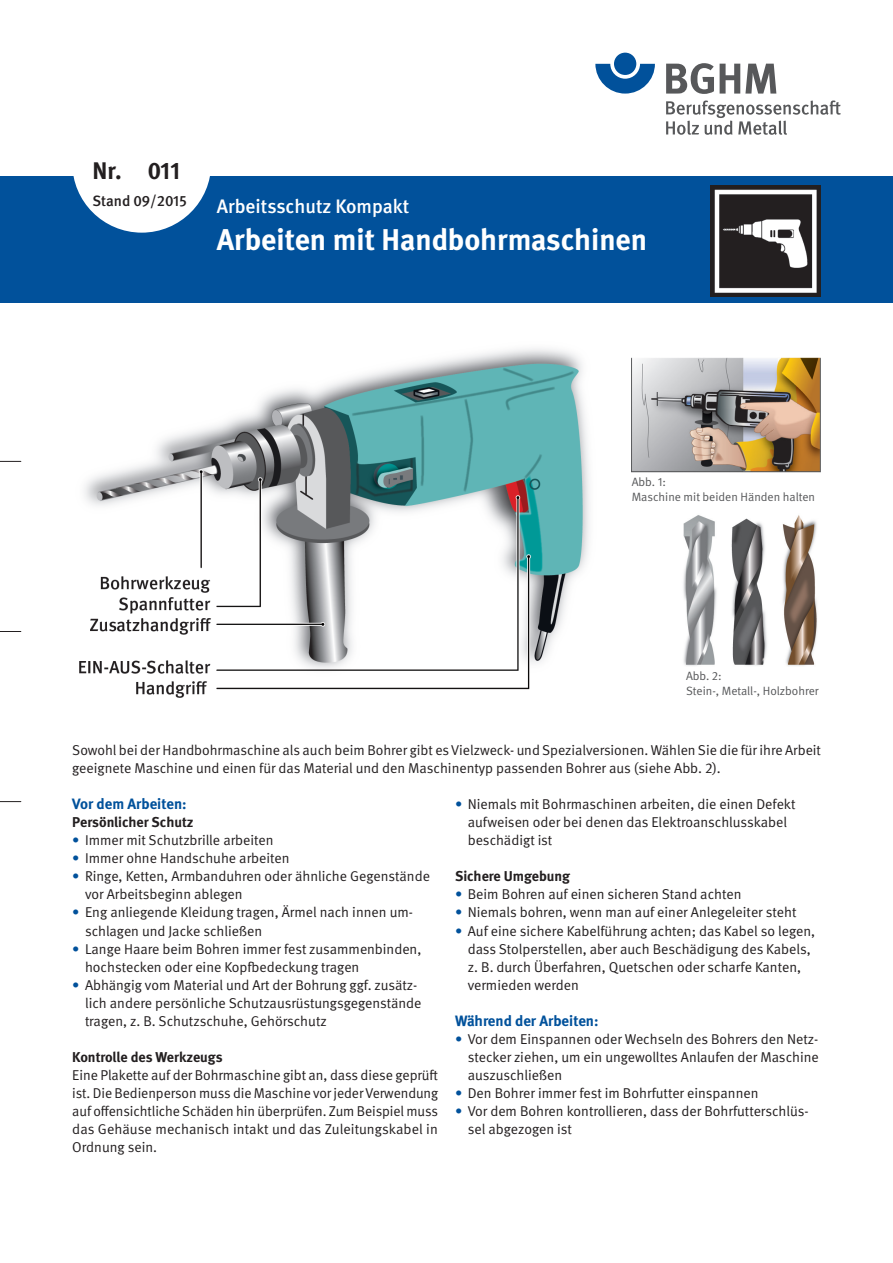
<style>
.page{position:relative;width:893px;height:1263px;background:#fff}
.page>*{position:absolute;margin:0;border:0;box-sizing:border-box;transform-origin:0 0}
.t1{font:700 30px "DGUV Meta";color:#fff}
.t2{font:700 24px "DGUV Meta";color:#231f20}
.t3{font:500 19.5px "DGUV Meta";color:#fff}
.t4{font:700 15px "DGUV Meta";color:#01519b}
.t5{font:500 15px "DGUV Meta";color:#231f20}
.t6{font:14.25px/18px "DGUV Meta";color:#231f20}
.t7{font:700 14.25px "DGUV Meta";color:#231f20}
.t8{font:12px/15px "DGUV Meta";color:#57585a}
.s1{color:#01519b}
</style>
<div class="page">
<svg style="left:666px;top:100px;width:175px;height:35px"></svg>
<svg style="left:666px;top:63px;width:48px;height:31px"></svg>
<svg style="left:720px;top:64px;width:56px;height:30px"></svg>
<svg style="left:595px;top:64px;width:60px;height:30px"></svg>
<div style="left:614px;top:53px;width:22px;height:22px;background:#01519b;border-radius:50%"></div>
<div style="left:0;top:176px;width:893px;height:127px;background:#01519b"></div>
<div style="left:72px;top:94px;width:139px;height:139px;background:#fff;border-radius:50%"></div>
<svg style="left:0;top:461px;width:21px;height:1px"></svg>
<svg style="left:0;top:631px;width:21px;height:1px"></svg>
<svg style="left:0;top:801px;width:21px;height:1px"></svg>
<img style="left:710px;top:185px;width:111px;height:111px">
<img style="left:79px;top:348px;width:510px;height:350px">
<img style="left:632px;top:358px;width:189px;height:115px">
<img style="left:683px;top:515px;width:134px;height:151px">
<h2 class="t2" style="left:92px;top:156px;width:89px">Nr. 011</h2>
<p class="t5" style="left:92px;top:192px;width:96px">Stand 09/2015</p>
<h3 class="t3" style="left:217px;top:195px;width:194px">Arbeitsschutz Kompakt</h3>
<h1 class="t1" style="left:217px;top:222px;width:432px">Arbeiten mit Handbohrmaschinen</h1>
<p class="t8" style="left:632px;top:475px;width:185px">Abb. 1:<br>Maschine mit beiden Händen halten</p>
<p class="t8" style="left:686px;top:668px;width:134px">Abb. 2:<br>Stein-, Metall-, Holzbohrer</p>
<p class="t6" style="left:72px;top:741px;width:750px">Sowohl bei der Handbohrmaschine als auch beim Bohrer gibt es Vielzweck- und Spezialversionen. Wählen Sie die für ihre Arbeit geeignete Maschine und einen für das Material und den Maschinentyp passenden Bohrer aus (siehe Abb. 2).</p>
<p class="t4" style="left:72px;top:795px;width:116px">Vor dem Arbeiten:</p>
<p class="t7" style="left:72px;top:814px;width:123px">Persönlicher Schutz</p>
<p class="t6" style="left:72px;top:831px;width:203px"><span class="s1">•</span> Immer mit Schutzbrille arbeiten</p>
<p class="t6" style="left:72px;top:850px;width:219px"><span class="s1">•</span> Immer ohne Handschuhe arbeiten</p>
<p class="t6" style="left:85px;top:868px;width:346px;text-indent:-13px"><span class="s1">•</span> Ringe, Ketten, Armbanduhren oder ähnliche Gegenstände vor Arbeitsbeginn ablegen</p>
<p class="t6" style="left:85px;top:904px;width:329px;text-indent:-13px"><span class="s1">•</span> Eng anliegende Kleidung tragen, Ärmel nach innen um&shy;schlagen und Jacke schließen</p>
<p class="t6" style="left:85px;top:940px;width:338px;text-indent:-13px"><span class="s1">•</span> Lange Haare beim Bohren immer fest zusammenbinden, hochstecken oder eine Kopfbedeckung tragen</p>
<p class="t6" style="left:85px;top:976px;width:338px;text-indent:-13px"><span class="s1">•</span> Abhängig vom Material und Art der Bohrung ggf. zusätz&shy;lich andere persönliche Schutzausrüstungsgegenstände tragen, z. B. Schutzschuhe, Gehörschutz</p>
<p class="t7" style="left:72px;top:1048px;width:152px">Kontrolle des Werkzeugs</p>
<p class="t6" style="left:72px;top:1066px;width:367px;text-align:justify">Eine Plakette auf der Bohrmaschine gibt an, dass diese geprüft ist. Die Bedienperson muss die Maschine vor jeder Verwendung auf offensichtliche Schäden hin überprüfen. Zum Beispiel muss das Gehäuse mechanisch intakt und das Zuleitungskabel in Ordnung sein.</p>
<p class="t6" style="left:468px;top:795px;width:329px;text-indent:-13px"><span class="s1">•</span> Niemals mit Bohrmaschinen arbeiten, die einen Defekt aufweisen oder bei denen das Elektroanschlusskabel beschädigt ist</p>
<p class="t7" style="left:455px;top:868px;width:117px">Sichere Umgebung</p>
<p class="t6" style="left:455px;top:886px;width:288px"><span class="s1">•</span> Beim Bohren auf einen sicheren Stand achten</p>
<p class="t6" style="left:455px;top:904px;width:343px"><span class="s1">•</span> Niemals bohren, wenn man auf einer Anlegeleiter steht</p>
<p class="t6" style="left:468px;top:922px;width:349px;text-indent:-13px"><span class="s1">•</span> Auf eine sichere Kabelführung achten; das Kabel so legen, dass Stolperstellen, aber auch Beschädigung des Kabels, z. B. durch Überfahren, Quetschen oder scharfe Kanten, vermieden werden</p>
<p class="t4" style="left:455px;top:1012px;width:145px">Während der Arbeiten:</p>
<p class="t6" style="left:468px;top:1030px;width:353px;text-align:justify;text-indent:-13px"><span class="s1">•</span> Vor dem Einspannen oder Wechseln des Bohrers den Netz&shy;stecker ziehen, um ein ungewolltes Anlaufen der Maschine auszuschließen</p>
<p class="t6" style="left:455px;top:1084px;width:305px"><span class="s1">•</span> Den Bohrer immer fest im Bohrfutter einspannen</p>
<p class="t6" style="left:468px;top:1103px;width:342px;text-indent:-13px"><span class="s1">•</span> Vor dem Bohren kontrollieren, dass der Bohrfutterschlüs&shy;sel abgezogen ist</p>
</div>
